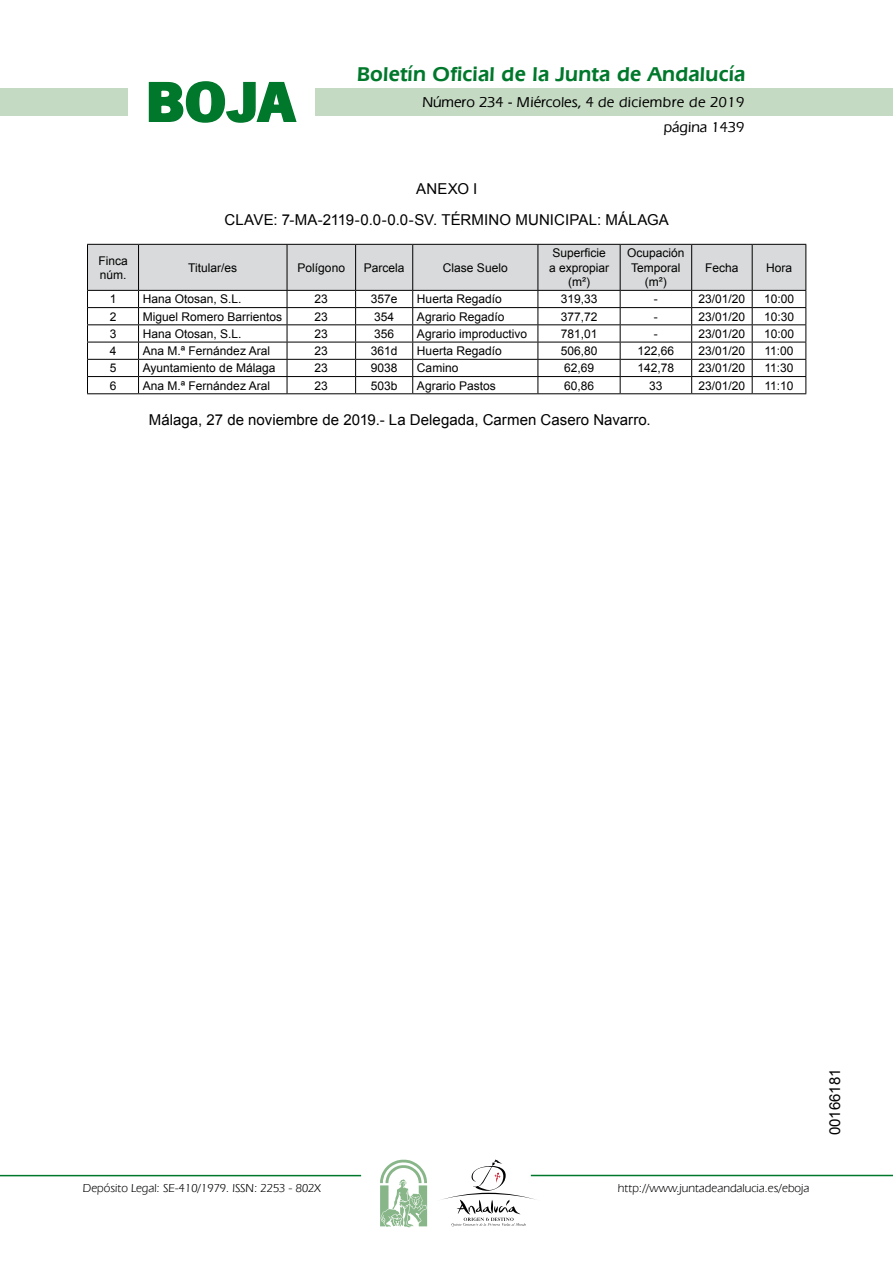
<style>
.page{position:relative;width:893px;height:1263px;background:#fff}
.page>*{position:absolute;margin:0;border:0;box-sizing:border-box;transform-origin:0 0}
.t1{font:700 57.75px "News Got T";color:#00782c;scale:1.14 1}
.t2{font:600 21px "Eras IT Cby BT";letter-spacing:.01em;color:#00782c}
.t3{font:15px/30.8px "Arial";color:#000;text-align:center}
.t4{font:500 15px/24.5px "Eras IT Cby BT";color:#000;text-align:right}
.t5{font:12px/14.4px "Arial";color:#000;text-align:center}
.t6{font:12px "Eras IT Cby BT";color:#000}
</style>
<div class="page">
<div style="left:315px;top:88px;width:577px;height:28px;background:#c5dac3"></div>
<div style="left:0;top:88px;width:128px;height:28px;background:#c5dac3"></div>
<hr style="left:0;top:1175px;width:361px;height:1px;background:#00782c">
<hr style="left:531px;top:1175px;width:361px;height:1px;background:#00782c">
<svg style="left:148px;top:81px;width:149px;height:42px"></svg>
<svg style="left:380px;top:1159px;width:47px;height:68px"></svg>
<svg style="left:442px;top:1159px;width:100px;height:67px"></svg>
<svg style="left:87px;top:244px;width:719px;height:149px"></svg>
<hr style="left:87px;top:393px;width:51px;height:1px;background:#000">
<hr style="left:138px;top:393px;width:149px;height:1px;background:#000">
<hr style="left:287px;top:393px;width:68px;height:1px;background:#000">
<hr style="left:355px;top:393px;width:58px;height:1px;background:#000">
<hr style="left:413px;top:393px;width:125px;height:1px;background:#000">
<hr style="left:538px;top:393px;width:82px;height:1px;background:#000">
<hr style="left:620px;top:393px;width:71px;height:1px;background:#000">
<hr style="left:691px;top:393px;width:61px;height:1px;background:#000">
<hr style="left:752px;top:393px;width:54px;height:1px;background:#000">
<h1 class="t1" style="left:145px;top:68px;width:133px">BOJA</h1>
<h2 class="t2" style="left:357px;top:62px;width:390px">Boletín Oficial de la Junta de Andalucía</h2>
<p class="t4" style="left:422px;top:90px;width:323px">Número 234 - Miércoles, 4 de diciembre de 2019 página 1439</p>
<p class="t3" style="left:224px;top:173px;width:446px">ANEXO I<br>CLAVE: 7-MA-2119-0.0-0.0-SV. TÉRMINO MUNICIPAL: MÁLAGA</p>
<p class="t5" style="left:98px;top:253px;width:31px;text-align:left">Finca núm.</p>
<p class="t5" style="left:188px;top:260px;width:50px">Titular/es</p>
<p class="t5" style="left:297px;top:260px;width:49px">Polígono</p>
<p class="t5" style="left:364px;top:260px;width:42px">Parcela</p>
<p class="t5" style="left:443px;top:260px;width:66px">Clase Suelo</p>
<p class="t5" style="left:549px;top:246px;width:62px">Superficie a expropiar (m²)</p>
<p class="t5" style="left:627px;top:246px;width:59px">Ocupación<br>Temporal (m²)</p>
<p class="t5" style="left:705px;top:260px;width:35px">Fecha</p>
<p class="t5" style="left:766px;top:260px;width:28px">Hora</p>
<p class="t5" style="left:110px;top:292px;width:8px">1</p>
<p class="t5" style="left:143px;top:292px;width:100px">Hana Otosan, S.L.</p>
<p class="t5" style="left:314px;top:292px;width:15px">23</p>
<p class="t5" style="left:371px;top:292px;width:28px">357e</p>
<p class="t5" style="left:417px;top:292px;width:86px">Huerta Regadío</p>
<p class="t5" style="left:560px;top:292px;width:38px">319,33</p>
<p class="t5" style="left:654px;top:292px;width:5px">-</p>
<p class="t5" style="left:698px;top:292px;width:48px">23/01/20</p>
<p class="t5" style="left:764px;top:292px;width:32px">10:00</p>
<p class="t5" style="left:110px;top:309px;width:8px">2</p>
<p class="t5" style="left:143px;top:309px;width:141px">Miguel Romero Barrientos</p>
<p class="t5" style="left:314px;top:309px;width:15px">23</p>
<p class="t5" style="left:374px;top:309px;width:22px">354</p>
<p class="t5" style="left:417px;top:309px;width:89px">Agrario Regadío</p>
<p class="t5" style="left:560px;top:309px;width:38px">377,72</p>
<p class="t5" style="left:654px;top:309px;width:5px">-</p>
<p class="t5" style="left:698px;top:309px;width:48px">23/01/20</p>
<p class="t5" style="left:764px;top:309px;width:32px">10:30</p>
<p class="t5" style="left:110px;top:327px;width:8px">3</p>
<p class="t5" style="left:143px;top:327px;width:100px">Hana Otosan, S.L.</p>
<p class="t5" style="left:314px;top:327px;width:15px">23</p>
<p class="t5" style="left:374px;top:327px;width:22px">356</p>
<p class="t5" style="left:417px;top:327px;width:112px">Agrario improductivo</p>
<p class="t5" style="left:560px;top:327px;width:38px">781,01</p>
<p class="t5" style="left:654px;top:327px;width:5px">-</p>
<p class="t5" style="left:698px;top:327px;width:48px">23/01/20</p>
<p class="t5" style="left:764px;top:327px;width:32px">10:00</p>
<p class="t5" style="left:110px;top:344px;width:8px">4</p>
<p class="t5" style="left:143px;top:344px;width:129px">Ana M.ª Fernández Aral</p>
<p class="t5" style="left:314px;top:344px;width:15px">23</p>
<p class="t5" style="left:371px;top:344px;width:28px">361d</p>
<p class="t5" style="left:417px;top:344px;width:86px">Huerta Regadío</p>
<p class="t5" style="left:560px;top:344px;width:38px">506,80</p>
<p class="t5" style="left:637px;top:344px;width:38px">122,66</p>
<p class="t5" style="left:698px;top:344px;width:48px">23/01/20</p>
<p class="t5" style="left:764px;top:344px;width:31px">11:00</p>
<p class="t5" style="left:110px;top:361px;width:8px">5</p>
<p class="t5" style="left:143px;top:361px;width:134px">Ayuntamiento de Málaga</p>
<p class="t5" style="left:314px;top:361px;width:15px">23</p>
<p class="t5" style="left:371px;top:361px;width:28px">9038</p>
<p class="t5" style="left:417px;top:361px;width:43px">Camino</p>
<p class="t5" style="left:564px;top:361px;width:32px">62,69</p>
<p class="t5" style="left:637px;top:361px;width:38px">142,78</p>
<p class="t5" style="left:698px;top:361px;width:48px">23/01/20</p>
<p class="t5" style="left:764px;top:361px;width:31px">11:30</p>
<p class="t5" style="left:110px;top:378px;width:8px">6</p>
<p class="t5" style="left:143px;top:378px;width:129px">Ana M.ª Fernández Aral</p>
<p class="t5" style="left:314px;top:378px;width:15px">23</p>
<p class="t5" style="left:371px;top:378px;width:28px">503b</p>
<p class="t5" style="left:417px;top:378px;width:80px">Agrario Pastos</p>
<p class="t5" style="left:564px;top:378px;width:32px">60,86</p>
<p class="t5" style="left:649px;top:378px;width:15px">33</p>
<p class="t5" style="left:698px;top:378px;width:48px">23/01/20</p>
<p class="t5" style="left:764px;top:378px;width:31px">11:10</p>
<p class="t3" style="left:149px;top:404px;width:503px">Málaga, 27 de noviembre de 2019.- La Delegada, Carmen Casero Navarro.</p>
<p class="t6" style="left:83px;top:1181px;width:239px">Depósito Legal: SE-410/1979. ISSN: 2253 - 802X</p>
<p class="t6" style="left:618px;top:1181px;width:193px">http://www.juntadeandalucia.es/eboja</p>
<p class="t3" style="left:819px;top:1135px;width:68px;rotate:-90deg">00166181</p>
</div>
